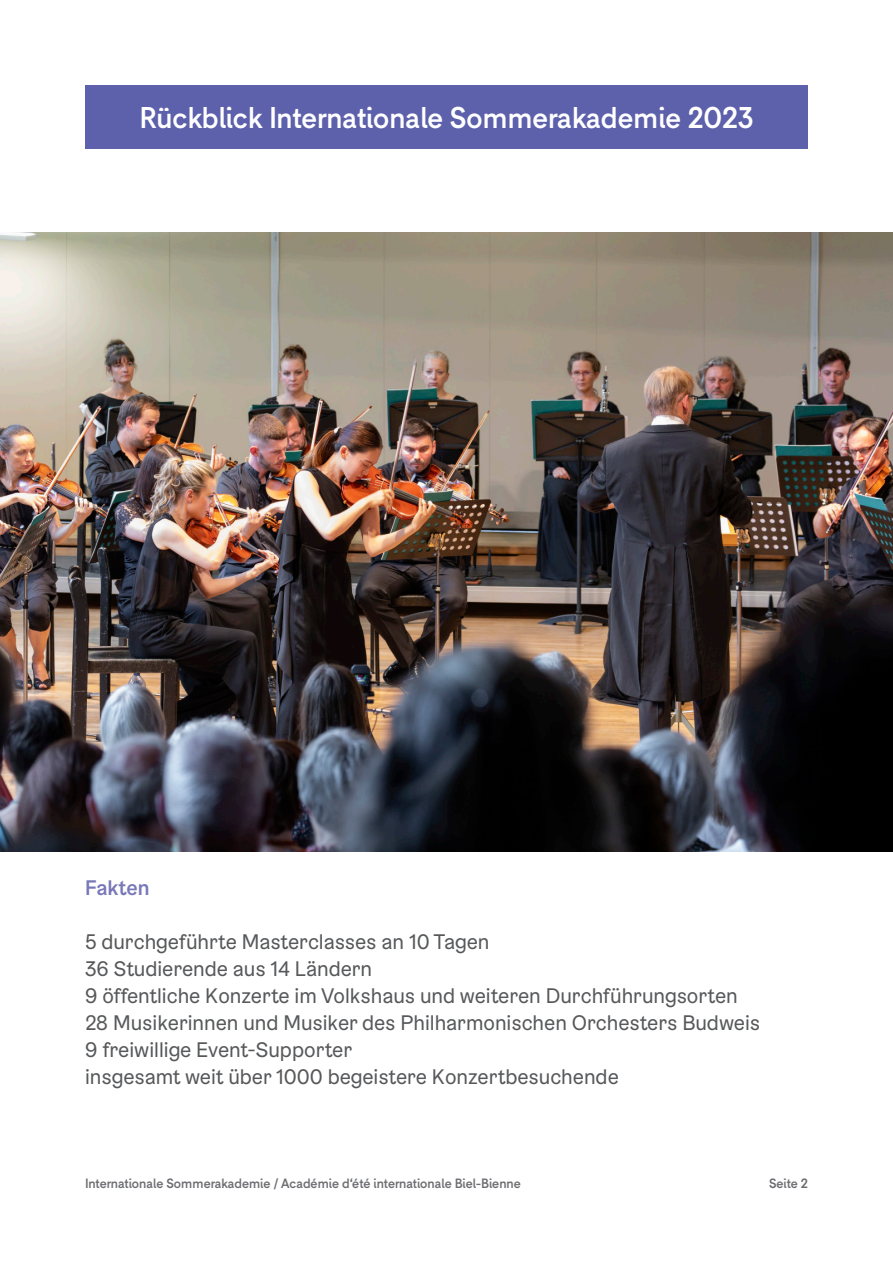
<style>
.page{position:relative;width:893px;height:1263px;background:#fff}
.page>*{position:absolute;margin:0;border:0;box-sizing:border-box;transform-origin:0 0}
.t1{font:500 30px "G Gpopulaire";color:#fff}
.t2{font:21px/27px "G Groyal";color:#57585a}
.t3{font:500 21px "G Groyal";color:#7877b8}
.t4{font:500 13.5px "G Gpopulaire";color:#6c6d70}
</style>
<div class="page">
<div style="left:85px;top:85px;width:723px;height:64px;background:#5d60ab"></div>
<img style="left:0;top:232px;width:893px;height:620px">
<h1 class="t1" style="left:140px;top:98px;width:615px">Rückblick Internationale Sommerakademie 2023</h1>
<p class="t3" style="left:85px;top:874px;width:66px">Fakten</p>
<p class="t2" style="left:85px;top:928px;width:677px">5 durchgeführte Masterclasses an 10 Tagen<br>36 Studierende aus 14 Ländern<br>9 öffentliche Konzerte im Volkshaus und weiteren Durchführungsorten 28 Musikerinnen und Musiker des Philharmonischen Orchesters Budweis 9 freiwillige Event-Supporter<br>insgesamt weit über 1000 begeistere Konzertbesuchende</p>
<p class="t4" style="left:85px;top:1174px;width:437px">Internationale Sommerakademie / Académie d‘été internationale Biel-Bienne</p>
<p class="t4" style="left:769px;top:1174px;width:40px">Seite 2</p>
</div>
